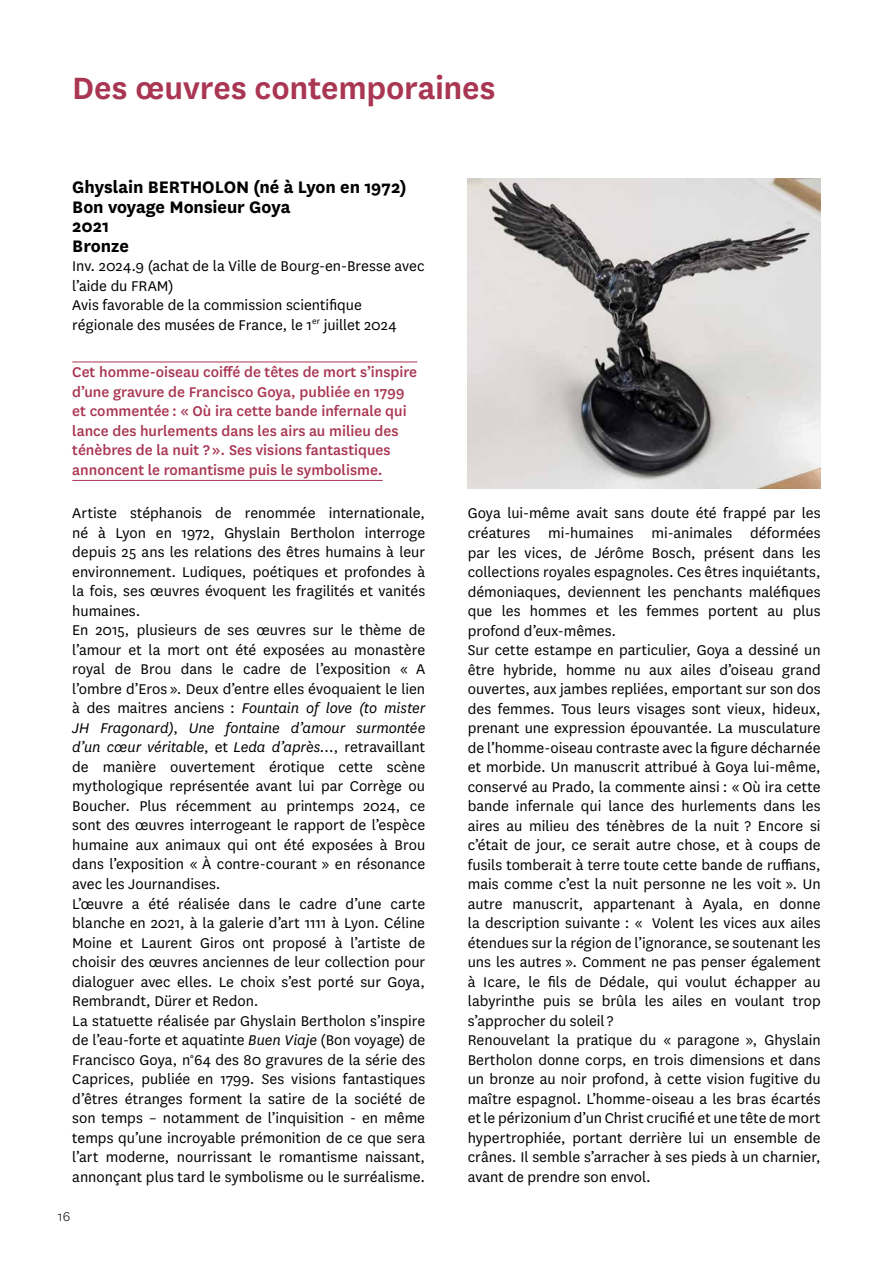
<style>
.page{position:relative;width:893px;height:1263px;background:#fff}
.page>*{position:absolute;margin:0;border:0;box-sizing:border-box;transform-origin:0 0}
.t1{font:600 36px "National";letter-spacing:-.005em;color:#a93653}
.t2{font:700 19.5px/19.5px "National";letter-spacing:-.005em;color:#000}
.t3{font:16.5px/19.5px "National";color:#000}
.t4{font:500 16.5px/19.5px "National";color:#a93653}
.t5{font:300 15px "National";color:#000}
.s1{font-style:italic}
</style>
<div class="page">
<hr style="left:72px;top:362px;width:345px;height:1px;background:#a93653">
<hr style="left:72px;top:480px;width:311px;height:1px;background:#a93653">
<img style="left:468px;top:179px;width:353px;height:310px">
<h1 class="t1" style="left:72px;top:63px;width:425px">Des œuvres contemporaines</h1>
<p class="t2" style="left:72px;top:176px;width:336px">Ghyslain BERTHOLON (né à Lyon en 1972)<br>Bon voyage Monsieur Goya<br>2021<br>Bronze</p>
<p class="t3" style="left:72px;top:256px;width:354px">Inv. 2024.9 (achat de la Ville de Bourg-en-Bresse avec l’aide du FRAM)<br>Avis favorable de la commission scientifique régionale des musées de France, le 1<sup>er</sup> juillet 2024</p>
<p class="t4" style="left:72px;top:361px;width:346px">Cet homme-oiseau coiffé de têtes de mort s’inspire d’une gravure de Francisco Goya, publiée en 1799 et commentée : « Où ira cette bande infernale qui lance des hurlements dans les airs au milieu des ténèbres de la nuit ? ». Ses visions fantastiques annoncent le romantisme puis le symbolisme.</p>
<p class="t3" style="left:72px;top:503px;width:354px">Artiste stéphanois de renommée internationale, né à Lyon en 1972, Ghyslain Bertholon interroge depuis 25 ans les relations des êtres humains à leur environnement. Ludiques, poétiques et profondes à la fois, ses œuvres évoquent les fragilités et vanités humaines.<br>En 2015, plusieurs de ses œuvres sur le thème de l’amour et la mort ont été exposées au monastère royal de Brou dans le cadre de l’exposition « A l’ombre d’Eros ». Deux d’entre elles évoquaient le lien à des maitres anciens : <span class="s1">Fountain of love (to mister JH Fragonard)</span>, <span class="s1">Une fontaine d’amour surmontée d’un cœur véritable</span>, et <span class="s1">Leda d’après…</span>, retravaillant de manière ouvertement érotique cette scène mythologique représentée avant lui par Corrège ou Boucher. Plus récemment au printemps 2024, ce sont des œuvres interrogeant le rapport de l’espèce humaine aux animaux qui ont été exposées à Brou dans l’exposition « À contre-courant » en résonance avec les Journandises.<br>L’œuvre a été réalisée dans le cadre d’une carte blanche en 2021, à la galerie d’art 1111 à Lyon. Céline Moine et Laurent Giros ont proposé à l’artiste de choisir des œuvres anciennes de leur collection pour dialoguer avec elles. Le choix s’est porté sur Goya, Rembrandt, Dürer et Redon.<br>La statuette réalisée par Ghyslain Bertholon s’inspire de l’eau-forte et aquatinte <span class="s1">Buen Viaje</span> (Bon voyage) de Francisco Goya, n°64 des 80 gravures de la série des Caprices, publiée en 1799. Ses visions fantastiques d’êtres étranges forment la satire de la société de son temps – notamment de l’inquisition - en même temps qu’une incroyable prémonition de ce que sera l’art moderne, nourrissant le romantisme naissant, annonçant plus tard le symbolisme ou le surréalisme.</p>
<p class="t3" style="left:468px;top:503px;width:354px">Goya lui-même avait sans doute été frappé par les créatures mi-humaines mi-animales déformées par les vices, de Jérôme Bosch, présent dans les collections royales espagnoles. Ces êtres inquiétants, démoniaques, deviennent les penchants maléfiques que les hommes et les femmes portent au plus profond d’eux-mêmes.<br>Sur cette estampe en particulier, Goya a dessiné un être hybride, homme nu aux ailes d’oiseau grand ouvertes, aux jambes repliées, emportant sur son dos des femmes. Tous leurs visages sont vieux, hideux, prenant une expression épouvantée. La musculature de l’homme-oiseau contraste avec la figure décharnée et morbide. Un manuscrit attribué à Goya lui-même, conservé au Prado, la commente ainsi : « Où ira cette bande infernale qui lance des hurlements dans les aires au milieu des ténèbres de la nuit ? Encore si c’était de jour, ce serait autre chose, et à coups de fusils tomberait à terre toute cette bande de ruffians, mais comme c’est la nuit personne ne les voit ». Un autre manuscrit, appartenant à Ayala, en donne la description suivante : « Volent les vices aux ailes étendues sur la région de l’ignorance, se soutenant les uns les autres ». Comment ne pas penser également à Icare, le fils de Dédale, qui voulut échapper au labyrinthe puis se brûla les ailes en voulant trop s’approcher du soleil ?<br>Renouvelant la pratique du « paragone », Ghyslain Bertholon donne corps, en trois dimensions et dans un bronze au noir profond, à cette vision fugitive du maître espagnol. L’homme-oiseau a les bras écartés et le périzonium d’un Christ crucifié et une tête de mort hypertrophiée, portant derrière lui un ensemble de crânes. Il semble s’arracher à ses pieds à un charnier, avant de prendre son envol.</p>
<p class="t5" style="left:58px;top:1207px;width:14px">16</p>
</div>
